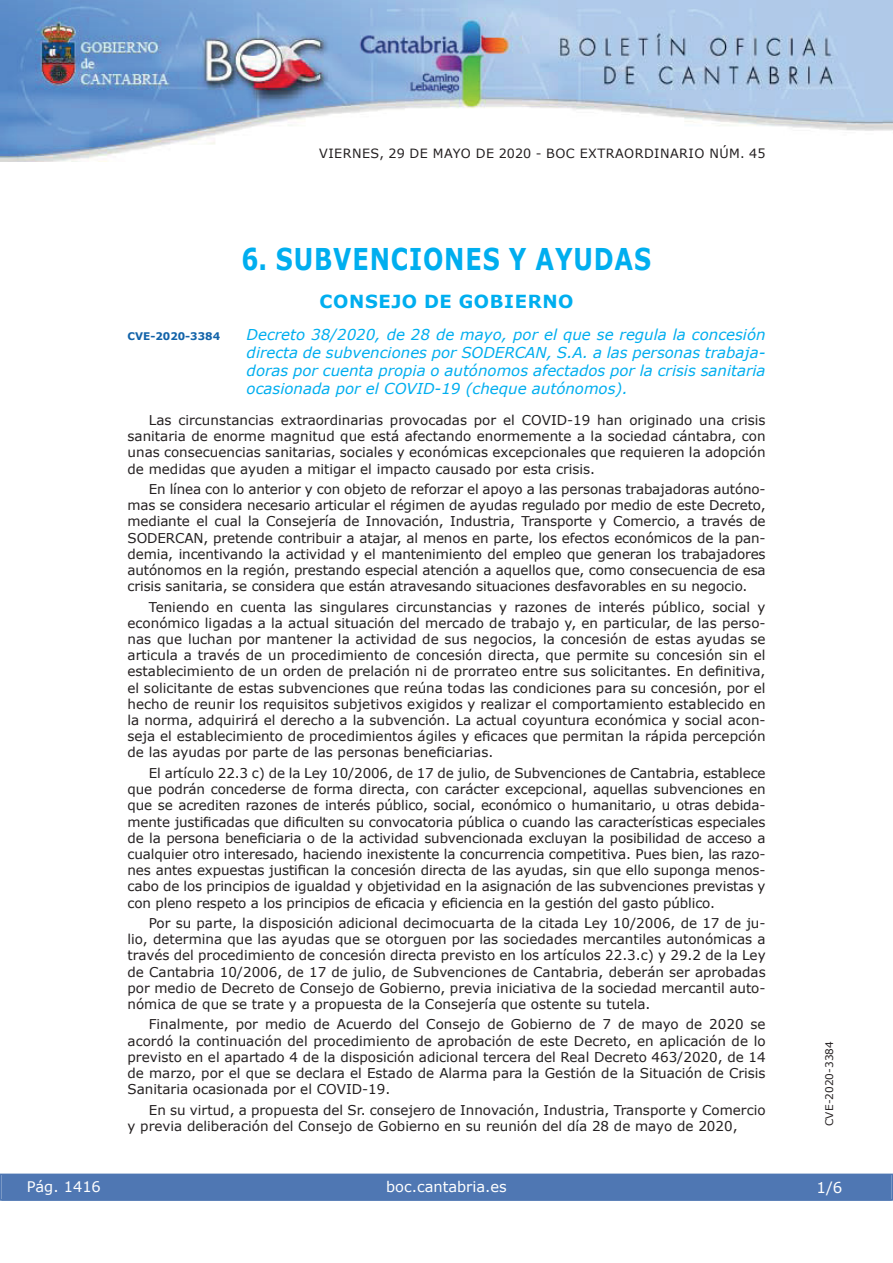
<style>
.page{position:relative;width:893px;height:1263px;background:#fff}
.page>*{position:absolute;margin:0;border:0;box-sizing:border-box;transform-origin:0 0}
.t1{font:700 30px "Verdana";letter-spacing:.035em;color:#00aeef;scale:.8 1}
.t2{font:700 18px "Verdana";letter-spacing:.035em;color:#00aeef}
.t3{font:italic 15px/18px "Verdana";color:#00aeef;text-align:justify}
.t4{font:15px "Verdana";color:#fff}
.t5{font:14.55px "Verdana";color:#fff}
.t6{font:13.5px/16.2px "Verdana";color:#231f20;text-align:justify}
.t7{font:12.75px "Verdana";letter-spacing:.035em;color:#231f20}
.t8{font:10.5px "Verdana";color:#231f20}
.t9{font:700 10.5px "Verdana";color:#1263a9}
</style>
<div class="page">
<img style="left:0;top:0;width:893px;height:161px">
<div style="left:1px;top:1174px;width:890px;height:27px;background:#4f77b3"></div>
<div style="left:0;top:1174px;width:893px;height:27px;border:1px solid #4f77b3"></div>
<p class="t7" style="left:319px;top:145px;width:448px">VIERNES, 29 DE MAYO DE 2020 - BOC EXTRAORDINARIO NÚM. 45</p>
<h1 class="t1" style="left:241px;top:240px;width:513px">6. SUBVENCIONES Y AYUDAS</h1>
<h2 class="t2" style="left:319px;top:290px;width:255px">CONSEJO DE GOBIERNO</h2>
<p class="t9" style="left:128px;top:330px;width:94px">CVE-2020-3384</p>
<p class="t3" style="left:247px;top:325px;width:520px">Decreto 38/2020, de 28 de mayo, por el que se regula la concesión directa de subvenciones por SODERCAN, S.A. a las personas trabaja&shy;doras por cuenta propia o autónomos afectados por la crisis sanitaria ocasionada por el COVID-19 (cheque autónomos).</p>
<p class="t6" style="left:128px;top:411px;width:640px;text-indent:21px">Las circunstancias extraordinarias provocadas por el COVID-19 han originado una crisis sanitaria de enorme magnitud que está afectando enormemente a la sociedad cántabra, con unas consecuencias sanitarias, sociales y económicas excepcionales que requieren la adopción de medidas que ayuden a mitigar el impacto causado por esta crisis.</p>
<p class="t6" style="left:128px;top:481px;width:640px;text-indent:21px">En línea con lo anterior y con objeto de reforzar el apoyo a las personas trabajadoras autóno&shy;mas se considera necesario articular el régimen de ayudas regulado por medio de este Decreto, mediante el cual la Consejería de Innovación, Industria, Transporte y Comercio, a través de SODERCAN, pretende contribuir a atajar, al menos en parte, los efectos económicos de la pan&shy;demia, incentivando la actividad y el mantenimiento del empleo que generan los trabajadores autónomos en la región, prestando especial atención a aquellos que, como consecuencia de esa crisis sanitaria, se considera que están atravesando situaciones desfavorables en su negocio.</p>
<p class="t6" style="left:128px;top:598px;width:640px;text-indent:21px">Teniendo en cuenta las singulares circunstancias y razones de interés público, social y económico ligadas a la actual situación del mercado de trabajo y, en particular, de las perso&shy;nas que luchan por mantener la actividad de sus negocios, la concesión de estas ayudas se articula a través de un procedimiento de concesión directa, que permite su concesión sin el establecimiento de un orden de prelación ni de prorrateo entre sus solicitantes. En definitiva, el solicitante de estas subvenciones que reúna todas las condiciones para su concesión, por el hecho de reunir los requisitos subjetivos exigidos y realizar el comportamiento establecido en la norma, adquirirá el derecho a la subvención. La actual coyuntura económica y social acon&shy;seja el establecimiento de procedimientos ágiles y eficaces que permitan la rápida percepción de las ayudas por parte de las personas beneficiarias.</p>
<p class="t6" style="left:128px;top:764px;width:639px;text-indent:21px">El artículo 22.3 c) de la Ley 10/2006, de 17 de julio, de Subvenciones de Cantabria, establece que podrán concederse de forma directa, con carácter excepcional, aquellas subvenciones en que se acrediten razones de interés público, social, económico o humanitario, u otras debida&shy;mente justificadas que dificulten su convocatoria pública o cuando las características especiales de la persona beneficiaria o de la actividad subvencionada excluyan la posibilidad de acceso a cualquier otro interesado, haciendo inexistente la concurrencia competitiva. Pues bien, las razo&shy;nes antes expuestas justifican la concesión directa de las ayudas, sin que ello suponga menos&shy;cabo de los principios de igualdad y objetividad en la asignación de las subvenciones previstas y con pleno respeto a los principios de eficacia y eficiencia en la gestión del gasto público.</p>
<p class="t6" style="left:128px;top:914px;width:640px;text-indent:21px">Por su parte, la disposición adicional decimocuarta de la citada Ley 10/2006, de 17 de ju&shy;lio, determina que las ayudas que se otorguen por las sociedades mercantiles autonómicas a través del procedimiento de concesión directa previsto en los artículos 22.3.c) y 29.2 de la Ley de Cantabria 10/2006, de 17 de julio, de Subvenciones de Cantabria, deberán ser aprobadas por medio de Decreto de Consejo de Gobierno, previa iniciativa de la sociedad mercantil auto&shy;nómica de que se trate y a propuesta de la Consejería que ostente su tutela.</p>
<p class="t6" style="left:128px;top:1016px;width:639px;text-indent:21px">Finalmente, por medio de Acuerdo del Consejo de Gobierno de 7 de mayo de 2020 se acordó la continuación del procedimiento de aprobación de este Decreto, en aplicación de lo previsto en el apartado 4 de la disposición adicional tercera del Real Decreto 463/2020, de 14 de marzo, por el que se declara el Estado de Alarma para la Gestión de la Situación de Crisis Sanitaria ocasionada por el COVID-19.</p>
<p class="t6" style="left:128px;top:1101px;width:639px;text-indent:21px">En su virtud, a propuesta del Sr. consejero de Innovación, Industria, Transporte y Comercio y previa deliberación del Consejo de Gobierno en su reunión del día 28 de mayo de 2020,</p>
<p class="t5" style="left:27px;top:1177px;width:76px">Pág. 1416</p>
<p class="t5" style="left:386px;top:1178px;width:122px">boc.cantabria.es</p>
<p class="t8" style="left:823px;top:1126px;width:87px;rotate:-90deg">CVE-2020-3384</p>
<p class="t4" style="left:816px;top:1178px;width:27px">1/6</p>
</div>
